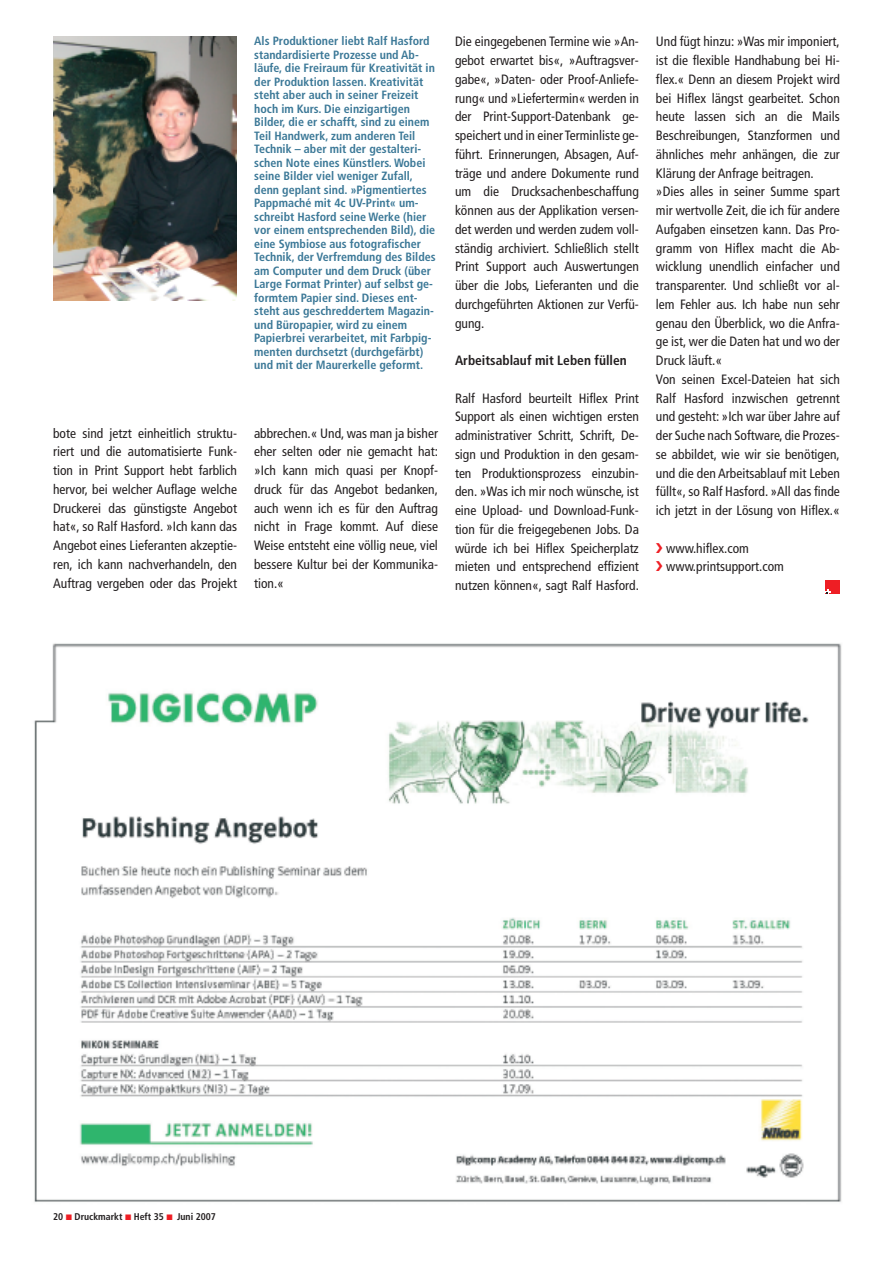
<style>
.page{position:relative;width:893px;height:1263px;background:#fff}
.page>*{position:absolute;margin:0;border:0;box-sizing:border-box;transform-origin:0 0}
.t1{font:condensed 13.5px/18.8px "Frutiger";color:#231f20;text-align:justify}
.t2{font:700 condensed 13.5px "Frutiger";color:#231f20}
.t3{font:700 condensed 12px/13.5px "Frutiger";color:#3b7897}
.t4{font:700 condensed 9.75px "Frutiger";color:#231f20}
</style>
<div class="page">
<div style="left:826px;top:580px;width:14px;height:14px;background:#ee1e24"></div>
<svg style="left:826px;top:589px;width:5px;height:5px"></svg>
<img style="left:53px;top:36px;width:184px;height:264px">
<img style="left:34px;top:643px;width:808px;height:559px">
<p class="t3" style="left:254px;top:35px;width:183px">Als Produktioner liebt Ralf Hasford standardisierte Prozesse und Ab&shy;läufe, die Freiraum für Kreativität in der Produktion lassen. Kreativität steht aber auch in seiner Freizeit hoch im Kurs. Die einzigartigen Bilder, die er schafft, sind zu einem Teil Handwerk, zum anderen Teil Technik – aber mit der gestalteri&shy;schen Note eines Künstlers. Wobei seine Bilder viel weniger Zufall, denn geplant sind. »Pigmentiertes Pappmaché mit 4c UV-Print« um&shy;schreibt Hasford seine Werke (hier vor einem entsprechenden Bild), die eine Symbiose aus fotografischer Technik, der Verfremdung des Bildes am Computer und dem Druck (über Large Format Printer) auf selbst ge&shy;formtem Papier sind. Dieses ent&shy;steht aus geschreddertem Magazin&shy;und Büropapier, wird zu einem Papierbrei verarbeitet, mit Farbpig&shy;menten durchsetzt (durchgefärbt) und mit der Maurerkelle geformt.</p>
<p class="t1" style="left:53px;top:425px;width:185px">bote sind jetzt einheitlich struktu&shy;riert und die automatisierte Funk&shy;tion in Print Support hebt farblich hervor, bei welcher Auflage welche Druckerei das günstigste Angebot hat«, so Ralf Hasford. »Ich kann das Angebot eines Lieferanten akzeptie&shy;ren, ich kann nachverhandeln, den Auftrag vergeben oder das Projekt</p>
<p class="t1" style="left:254px;top:425px;width:185px">abbrechen.« Und, was man ja bisher eher selten oder nie gemacht hat: »Ich kann mich quasi per Knopf&shy;druck für das Angebot bedanken, auch wenn ich es für den Auftrag nicht in Frage kommt. Auf diese Weise entsteht eine völlig neue, viel bessere Kultur bei der Kommunika&shy;tion.«</p>
<p class="t1" style="left:455px;top:33px;width:185px">Die eingegebenen Termine wie »An&shy;gebot erwartet bis«, »Auftragsver&shy;gabe«, »Daten- oder Proof-Anliefe&shy;rung« und »Liefertermin« werden in der Print-Support-Datenbank ge&shy;speichert und in einer Terminliste ge&shy;führt. Erinnerungen, Absagen, Auf&shy;träge und andere Dokumente rund um die Drucksachenbeschaffung können aus der Applikation versen&shy;det werden und werden zudem voll&shy;ständig archiviert. Schließlich stellt Print Support auch Auswertungen über die Jobs, Lieferanten und die durchgeführten Aktionen zur Verfü&shy;gung.</p>
<p class="t2" style="left:455px;top:355px;width:173px">Arbeitsablauf mit Leben füllen</p>
<p class="t1" style="left:455px;top:390px;width:185px">Ralf Hasford beurteilt Hiflex Print Support als einen wichtigen ersten administrativer Schritt, Schrift, De&shy;sign und Produktion in den gesam&shy;ten Produktionsprozess einzubin&shy;den. »Was ich mir noch wünsche, ist eine Upload- und Download-Funk&shy;tion für die freigegebenen Jobs. Da würde ich bei Hiflex Speicherplatz mieten und entsprechend effizient nutzen können«, sagt Ralf Hasford.</p>
<p class="t1" style="left:656px;top:33px;width:185px;text-align:left">Und fügt hinzu: »Was mir imponiert, ist die flexible Handhabung bei Hi&shy;flex.« Denn an diesem Projekt wird bei Hiflex längst gearbeitet. Schon heute lassen sich an die Mails Beschreibungen, Stanzformen und ähnliches mehr anhängen, die zur Klärung der Anfrage beitragen. »Dies alles in seiner Summe spart mir wertvolle Zeit, die ich für andere Aufgaben einsetzen kann. Das Pro&shy;gramm von Hiflex macht die Ab&shy;wicklung unendlich einfacher und transparenter. Und schließt vor al&shy;lem Fehler aus. Ich habe nun sehr genau den Überblick, wo die Anfra&shy;ge ist, wer die Daten hat und wo der Druck läuft.«<br>Von seinen Excel-Dateien hat sich Ralf Hasford inzwischen getrennt und gesteht: »Ich war über Jahre auf der Suche nach Software, die Prozes&shy;se abbildet, wie wir sie benötigen, und die den Arbeitsablauf mit Leben füllt«, so Ralf Hasford. »All das finde ich jetzt in der Lösung von Hiflex.«</p>
<p class="t1" style="left:666px;top:540px;width:119px">www.hiflex.com www.printsupport.com</p>
<p class="t4" style="left:53px;top:1212px;width:112px">20 Druckmarkt Heft 35</p>
<p class="t4" style="left:177px;top:1212px;width:40px">Juni 2007</p>
</div>
